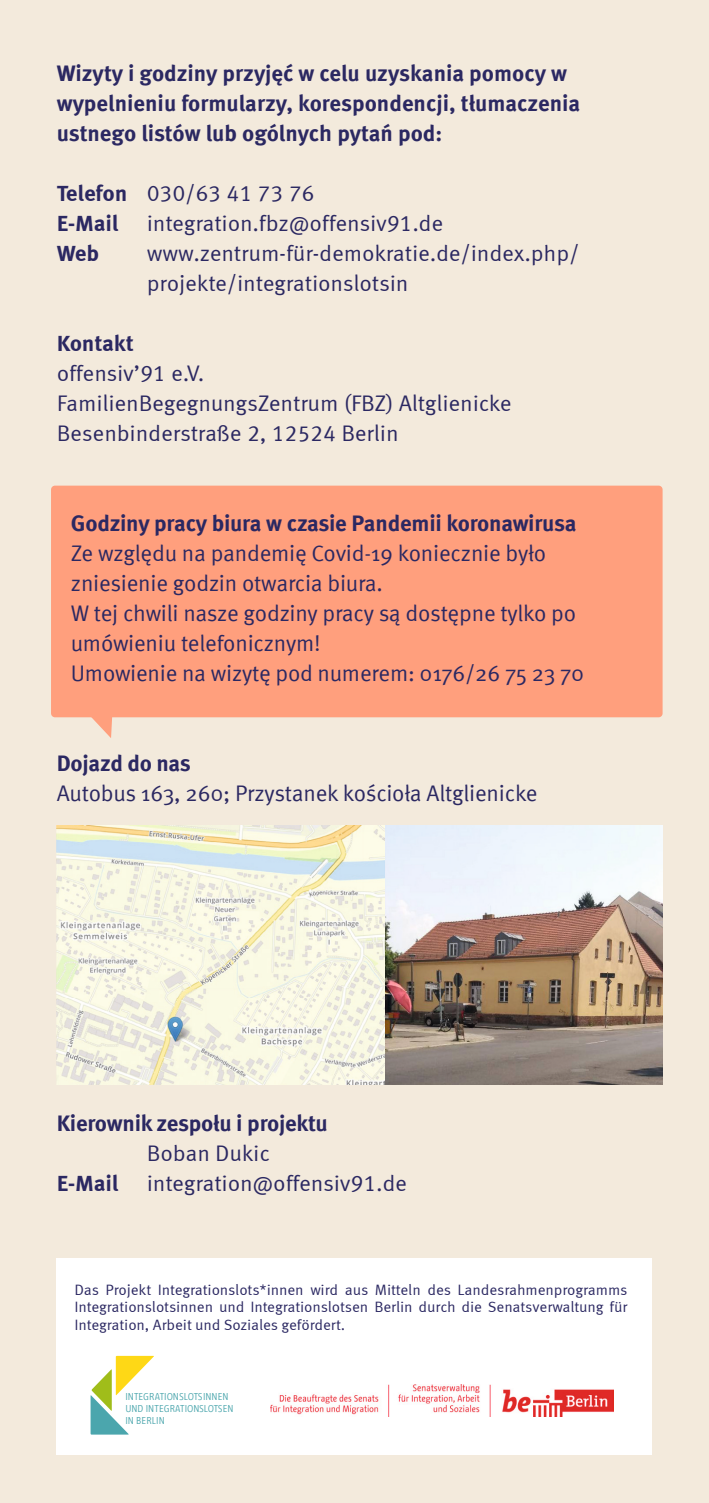
<style>
.page{position:relative;width:709px;height:1503px;background:#fff}
.page>*{position:absolute;margin:0;border:0;box-sizing:border-box;transform-origin:0 0}
.t1{font:22.5px/30px "Meta Pro";letter-spacing:-.01em;color:#2b2862}
.t2{font:22.5px/30px "Meta Correspondence";letter-spacing:-.01em;color:#2b2862}
.t3{font:700 22.5px/30px "Meta Pro";letter-spacing:-.01em;color:#2b2862}
.t4{font:700 22.5px/30px "Meta Correspondence";letter-spacing:-.015em;color:#2b2862}
.t5{font:15px/17.5px "Meta Correspondence";letter-spacing:-.01em;color:#2b2862;text-align:justify}
.t6{font:10px/12px "BMF Change";color:#4ba6ad}
.s1{font-weight:400}
</style>
<div class="page">
<div style="left:0;top:0;width:709px;height:1502px;background:#f3eadc"></div>
<div style="left:57px;top:1258px;width:595px;height:196px;background:#fff"></div>
<svg style="left:91px;top:1355px;width:63px;height:79px"></svg>
<img style="left:57px;top:825px;width:605px;height:259px">
<div style="left:51px;top:485px;width:611px;height:232px;background:#ff9f7d;border-radius:4px"></div>
<svg style="left:89px;top:717px;width:23px;height:21px"></svg>
<img style="left:270px;top:1384px;width:343px;height:32px">
<p class="t3" style="left:57px;top:57px;width:525px">Wizyty i godziny przyjęć w celu uzyskania pomocy w wypelnieniu formularzy, korespondencji, tłumaczenia ustnego listów lub ogólnych pytań pod:</p>
<p class="t4" style="left:57px;top:178px;width:259px">Telefon <span class="s1">030/63 41 73 76<br></span>E-Mail</p>
<p class="t2" style="left:147px;top:208px;width:298px">integration.fbz@offensiv91.de</p>
<p class="t4" style="left:57px;top:238px;width:44px">Web</p>
<p class="t2" style="left:147px;top:238px;width:434px">www.zentrum-für-demokratie.de/index.php/ projekte/integrationslotsin</p>
<p class="t4" style="left:57px;top:328px;width:79px">Kontakt</p>
<p class="t2" style="left:57px;top:358px;width:456px">offensiv’91 e.V.<br>FamilienBegegnungsZentrum (FBZ) Altglienicke<br>Besenbinderstraße 2, 12524 Berlin</p>
<p class="t3" style="left:71px;top:507px;width:507px">Godziny pracy biura w czasie Pandemii koronawirusa</p>
<p class="t1" style="left:71px;top:537px;width:515px">Ze względu na pandemię Covid-19 koniecznie było zniesienie godzin otwarcia biura.<br>W tej chwili nasze godziny pracy są dostępne tylko po umówieniu telefonicznym!<br>Umowienie na wizytę pod numerem: 0176/26 75 23 70</p>
<p class="t3" style="left:57px;top:747px;width:136px">Dojazd do nas</p>
<p class="t1" style="left:57px;top:777px;width:482px">Autobus 163, 260; Przystanek kościoła Altglienicke</p>
<p class="t3" style="left:57px;top:1107px;width:273px">Kierownik zespołu i projektu</p>
<p class="t2" style="left:147px;top:1138px;width:125px">Boban Dukic</p>
<p class="t4" style="left:57px;top:1168px;width:63px">E-Mail</p>
<p class="t2" style="left:147px;top:1168px;width:262px">integration@offensiv91.de</p>
<p class="t5" style="left:74px;top:1280px;width:554px">Das Projekt Integrationslots*innen wird aus Mitteln des Landesrahmenprogramms Integrationslotsinnen und Integrationslotsen Berlin durch die Senatsverwaltung für Integration, Arbeit und Soziales gefördert.</p>
<p class="t6" style="left:125px;top:1390px;width:110px">INTEGRATIONSLOTSINNEN<br>UND INTEGRATIONSLOTSEN<br>IN BERLIN</p>
</div>
